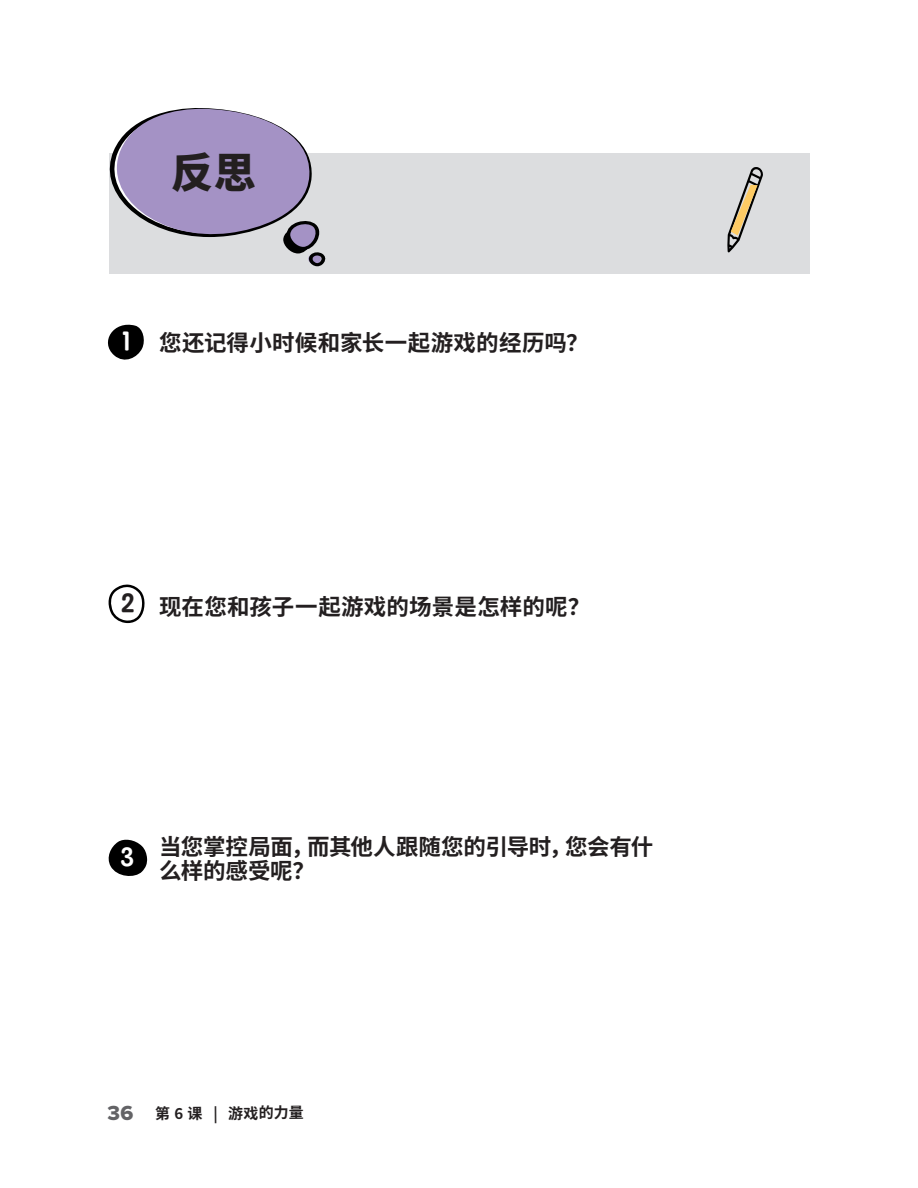
<style>
.page{position:relative;width:918px;height:1188px;background:#fff}
.page>*{position:absolute;margin:0;border:0;box-sizing:border-box;transform-origin:0 0}
.t1{font:800 42px "Source Han Sans CN";color:#231f20}
.t2{font:27px "ST Yuanti SC Bold";color:#fff}
.t3{font:27px "ST Yuanti SC Bold";color:#231f20}
.questions{font:700 22.5px/24px "Source Han Sans CN";letter-spacing:.005em;color:#231f20}
.t4{font:700 15px "Source Han Sans CN";color:#231f20}
</style>
<div class="page">
<div style="left:110px;top:153px;width:700px;height:121px;background:#dcdddf"></div>
<svg style="left:108px;top:584px;width:37px;height:40px"></svg>
<svg style="left:108px;top:839px;width:39px;height:37px"></svg>
<svg style="left:108px;top:324px;width:36px;height:36px"></svg>
<svg style="left:727px;top:167px;width:36px;height:86px"></svg>
<svg style="left:109px;top:108px;width:217px;height:161px"></svg>
<p class="t1" style="left:171px;top:149px;width:86px">反思</p>
<p class="t2" style="left:121px;top:321px;width:10px">1</p>
<p class="questions" style="left:159px;top:331px;width:431px">您还记得小时候和家长一起游戏的经历吗？</p>
<p class="t3" style="left:120px;top:583px;width:16px">2</p>
<p class="questions" style="left:159px;top:595px;width:433px">现在您和孩子一起游戏的场景是怎样的呢？</p>
<p class="t2" style="left:120px;top:837px;width:16px">3</p>
<p class="questions" style="left:159px;top:835px;width:496px">当您掌控局面，而其他人跟随您的引导时，您会有什么样的感受呢？</p>
<p class="t4" style="left:155px;top:1106px;width:150px;rotate:-1deg">第 6 课 | 游戏的力量</p>
</div>
